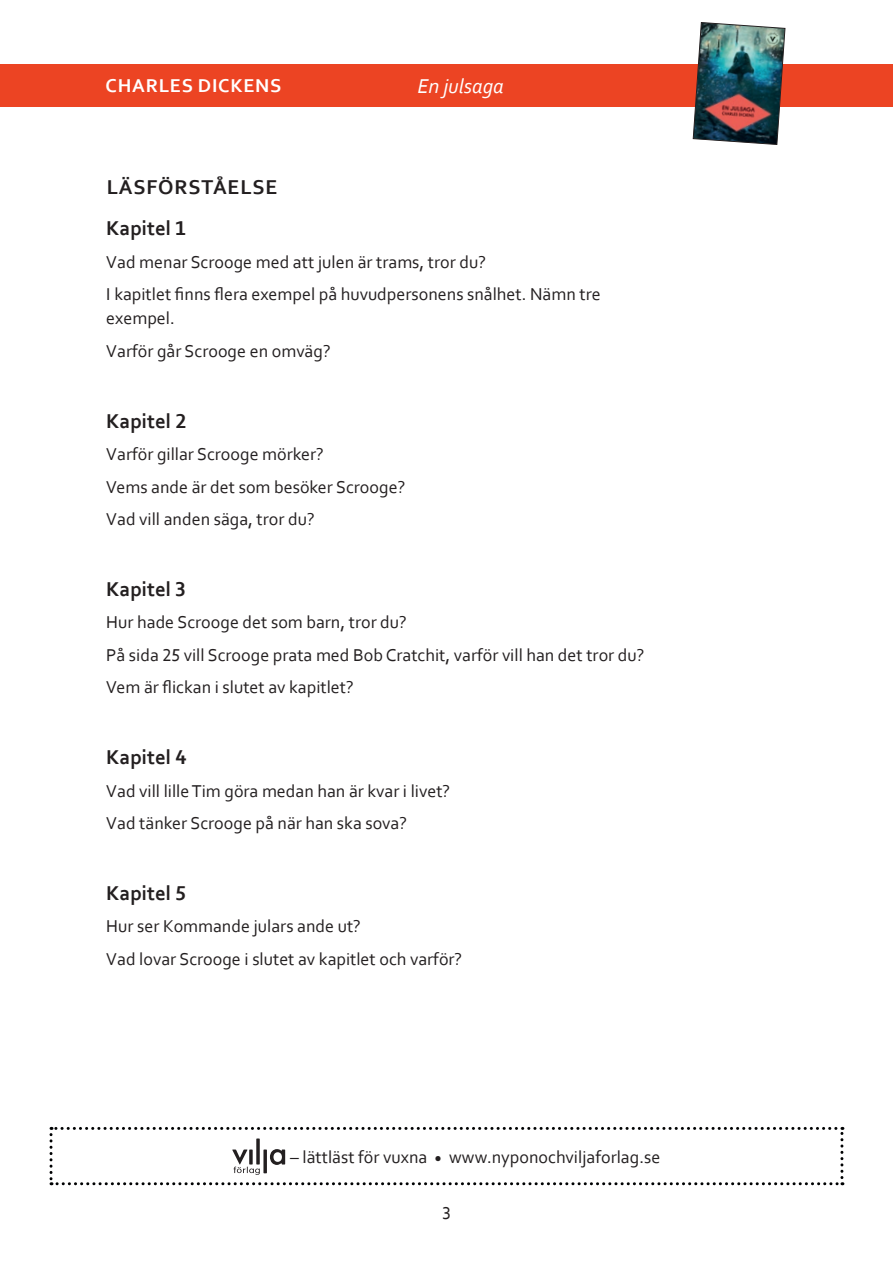
<style>
.page{position:relative;width:893px;height:1263px;background:#fff}
.page>*{position:absolute;margin:0;border:0;box-sizing:border-box;transform-origin:0 0}
.t1{font:700 21px "Corbel";color:#231f20}
.t2{font:700 21px/41px "Corbel";letter-spacing:.04em;color:#231f20}
.t3{font:italic 21px "Corbel";color:#fff}
.t4{font:700 19.5px "Corbel";letter-spacing:.04em;color:#fff}
.t5{font:18px/32.5px "Corbel";color:#231f20}
</style>
<div class="page">
<div style="left:0;top:64px;width:893px;height:42px;background:#ec4423"></div>
<img style="left:693px;top:22px;width:92px;height:123px">
<svg style="left:50px;top:1127px;width:793px;height:58px"></svg>
<p class="t4" style="left:106px;top:74px;width:177px">CHARLES DICKENS</p>
<p class="t3" style="left:417px;top:73px;width:88px">En julsaga</p>
<p class="t2" style="left:106px;top:166px;width:173px">LÄSFÖRSTÅELSE<br>Kapitel 1</p>
<p class="t5" style="left:106px;top:245px;width:496px">Vad menar Scrooge med att julen är trams, tror du?<br>I kapitlet finns flera exempel på huvudpersonens snålhet. Nämn tre</p>
<p class="t5" style="left:106px;top:302px;width:226px">exempel.<br>Varför går Scrooge en omväg?</p>
<p class="t1" style="left:106px;top:407px;width:82px">Kapitel 2</p>
<p class="t5" style="left:106px;top:437px;width:301px">Varför gillar Scrooge mörker?<br>Vems ande är det som besöker Scrooge?<br>Vad vill anden säga, tror du?</p>
<p class="t1" style="left:106px;top:576px;width:81px">Kapitel 3</p>
<p class="t5" style="left:106px;top:606px;width:540px">Hur hade Scrooge det som barn, tror du?<br>På sida 25 vill Scrooge prata med Bob Cratchit, varför vill han det tror du?<br>Vem är flickan i slutet av kapitlet?</p>
<p class="t1" style="left:106px;top:744px;width:82px">Kapitel 4</p>
<p class="t5" style="left:106px;top:774px;width:345px">Vad vill lille Tim göra medan han är kvar i livet?<br>Vad tänker Scrooge på när han ska sova?</p>
<p class="t1" style="left:106px;top:880px;width:81px">Kapitel 5</p>
<p class="t5" style="left:106px;top:910px;width:357px">Hur ser Kommande julars ande ut?<br>Vad lovar Scrooge i slutet av kapitlet och varför?</p>
<p class="t5" style="left:290px;top:1140px;width:372px">– lättläst för vuxna <sub>•</sub> www.nyponochviljaforlag.se</p>
<p class="t5" style="left:442px;top:1196px;width:10px">3</p>
</div>
